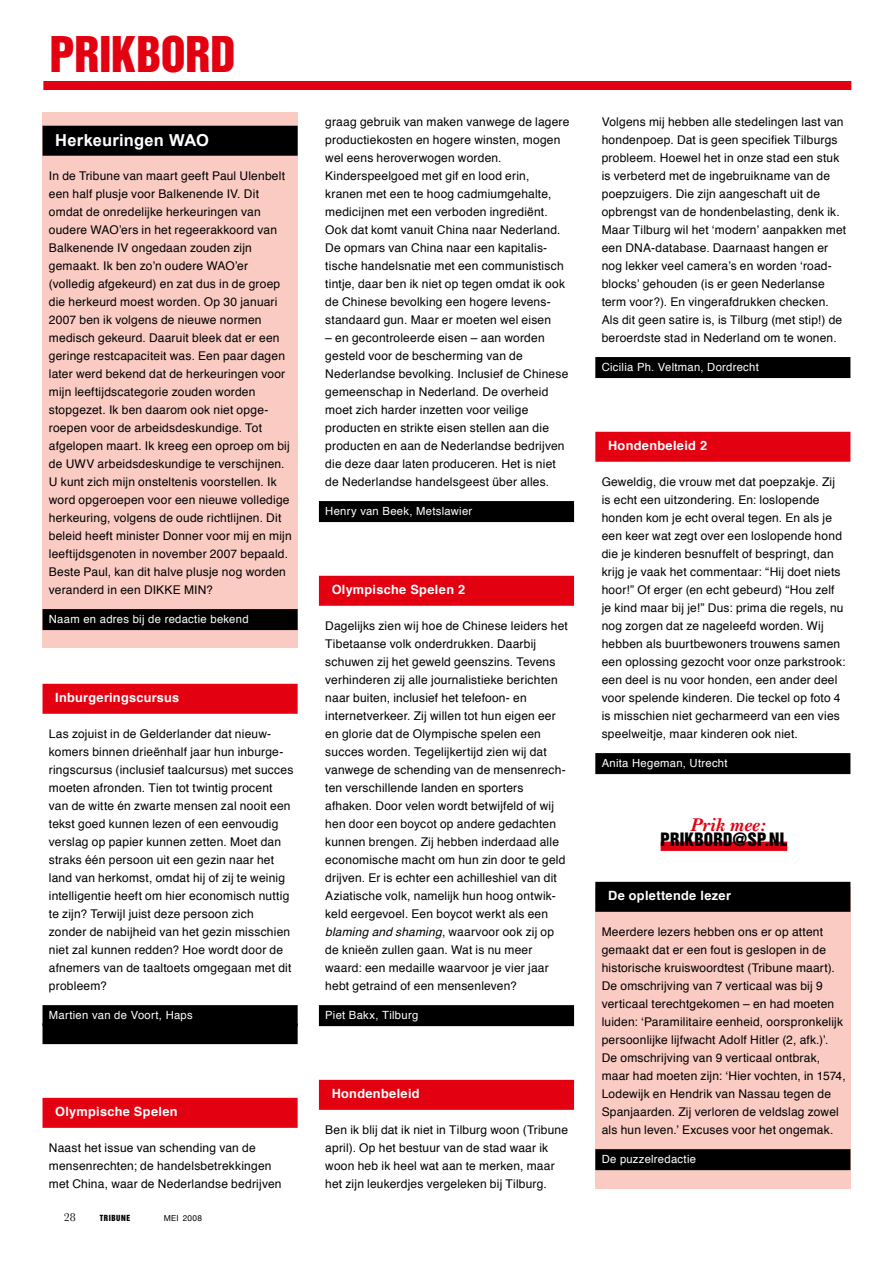
<style>
.page{position:relative;width:893px;height:1263px;background:#fff}
.page>*{position:absolute;margin:0;border:0;box-sizing:border-box;transform-origin:0 0}
.t1{font:45px "Helvetica Inserat";letter-spacing:-.005em;color:#e30010}
.t2{font:19.2px "New Baskerville Bold Italic Os F";letter-spacing:.015em;color:#e30010}
.t3{font:16.8px "Helvetica Inserat";letter-spacing:.01em;color:#000}
.t4{font:700 16.5px "Arial";letter-spacing:.01em;color:#fff}
.t5{font:700 12.75px "Helvetica";letter-spacing:.025em;color:#fff}
.t6{font:12px/18px "Helvetica";letter-spacing:.015em;color:#000}
.t7{font:12px "Baskerville";color:#000}
.t8{font:11.25px "Helvetica";letter-spacing:.025em;color:#fff}
.t9{font:8.25px "Helvetica Neue";letter-spacing:.03em;color:#000}
.t10{font:7.8px "Helvetica Inserat";letter-spacing:.07em;color:#000}
.s1{font-style:italic}
</style>
<div class="page">
<div style="left:43px;top:81px;width:808px;height:9px;background:#e30010"></div>
<div style="left:43px;top:112px;width:255px;height:536px;background:#facbc3"></div>
<div style="left:43px;top:126px;width:255px;height:30px;background:#000"></div>
<div style="left:43px;top:609px;width:255px;height:21px;background:#000"></div>
<div style="left:661px;top:842px;width:126px;height:9px;background:#e30010"></div>
<div style="left:43px;top:684px;width:255px;height:30px;background:#e30010"></div>
<div style="left:43px;top:1005px;width:255px;height:21px;background:#000"></div>
<div style="left:43px;top:1023px;width:255px;height:21px;background:#000"></div>
<div style="left:43px;top:1098px;width:255px;height:30px;background:#e30010"></div>
<div style="left:319px;top:501px;width:255px;height:21px;background:#000"></div>
<div style="left:319px;top:576px;width:255px;height:30px;background:#e30010"></div>
<div style="left:319px;top:1005px;width:255px;height:21px;background:#000"></div>
<div style="left:319px;top:1080px;width:255px;height:30px;background:#e30010"></div>
<div style="left:595px;top:887px;width:255px;height:302px;background:#facbc3"></div>
<div style="left:595px;top:357px;width:255px;height:21px;background:#000"></div>
<div style="left:595px;top:432px;width:255px;height:30px;background:#e30010"></div>
<div style="left:595px;top:753px;width:255px;height:21px;background:#000"></div>
<div style="left:595px;top:882px;width:255px;height:30px;background:#000"></div>
<div style="left:595px;top:1149px;width:255px;height:21px;background:#000"></div>
<h1 class="t1" style="left:50px;top:27px;width:187px">PRIKBORD</h1>
<h3 class="t4" style="left:55px;top:129px;width:155px">Herkeuringen WAO</h3>
<p class="t6" style="left:49px;top:167px;width:244px">In de Tribune van maart geeft Paul Ulenbelt een half plusje voor Balkenende IV. Dit omdat de onredelijke herkeuringen van oudere WAO’ers in het regeerakkoord van Balkenende IV ongedaan zouden zijn gemaakt. Ik ben zo’n oudere WAO’er (volledig afgekeurd) en zat dus in de groep die herkeurd moest worden. Op 30 januari 2007 ben ik volgens de nieuwe normen medisch gekeurd. Daaruit bleek dat er een geringe restcapaciteit was. Een paar dagen later werd bekend dat de herkeuringen voor mijn leeftijdscategorie zouden worden stopgezet. Ik ben daarom ook niet opge&shy;roepen voor de arbeidsdeskundige. Tot afgelopen maart. Ik kreeg een oproep om bij de UWV arbeidsdeskundige te verschijnen.<br>U kunt zich mijn onsteltenis voorstellen. Ik word opgeroepen voor een nieuwe volledige herkeuring, volgens de oude richtlijnen. Dit beleid heeft minister Donner voor mij en mijn leeftijdsgenoten in november 2007 bepaald.<br>Beste Paul, kan dit halve plusje nog worden veranderd in een DIKKE MIN?</p>
<p class="t8" style="left:49px;top:611px;width:201px">Naam en adres bij de redactie bekend</p>
<p class="t5" style="left:55px;top:687px;width:126px">Inburgeringscursus</p>
<p class="t6" style="left:49px;top:725px;width:246px">Las zojuist in de Gelderlander dat nieuw&shy;komers binnen drieënhalf jaar hun inburge&shy;ringscursus (inclusief taalcursus) met succes moeten afronden. Tien tot twintig procent van de witte én zwarte mensen zal nooit een tekst goed kunnen lezen of een eenvoudig verslag op papier kunnen zetten. Moet dan straks één persoon uit een gezin naar het land van herkomst, omdat hij of zij te weinig intelligentie heeft om hier economisch nuttig te zijn? Terwijl juist deze persoon zich zonder de nabijheid van het gezin misschien niet zal kunnen redden? Hoe wordt door de afnemers van de taaltoets omgegaan met dit probleem?</p>
<p class="t8" style="left:49px;top:1007px;width:145px">Martien van de Voort, Haps</p>
<p class="t5" style="left:55px;top:1101px;width:124px">Olympische Spelen</p>
<p class="t6" style="left:49px;top:1139px;width:234px">Naast het issue van schending van de mensenrechten; de handelsbetrekkingen met China, waar de Nederlandse bedrijven</p>
<p class="t7" style="left:64px;top:1210px;width:13px">28</p>
<p class="t10" style="left:100px;top:1213px;width:32px">TRIBUNE</p>
<p class="t9" style="left:164px;top:1213px;width:40px">MEI 2008</p>
<p class="t6" style="left:325px;top:113px;width:246px">graag gebruik van maken vanwege de lagere productiekosten en hogere winsten, mogen wel eens heroverwogen worden.<br>Kinderspeelgoed met gif en lood erin, kranen met een te hoog cadmiumgehalte, medicijnen met een verboden ingrediënt.<br>Ook dat komt vanuit China naar Nederland.<br>De opmars van China naar een kapitalis&shy;tische handelsnatie met een communistisch tintje, daar ben ik niet op tegen omdat ik ook de Chinese bevolking een hogere levens&shy;standaard gun. Maar er moeten wel eisen</p>
<p class="t6" style="left:325px;top:329px;width:245px">– en gecontroleerde eisen – aan worden gesteld voor de bescherming van de Nederlandse bevolking. Inclusief de Chinese gemeenschap in Nederland. De overheid moet zich harder inzetten voor veilige producten en strikte eisen stellen aan die producten en aan de Nederlandse bedrijven die deze daar laten produceren. Het is niet de Nederlandse handelsgeest über alles.</p>
<p class="t8" style="left:325px;top:503px;width:148px">Henry van Beek, Metslawier</p>
<p class="t5" style="left:332px;top:579px;width:135px">Olympische Spelen 2</p>
<p class="t6" style="left:325px;top:617px;width:244px">Dagelijks zien wij hoe de Chinese leiders het Tibetaanse volk onderdrukken. Daarbij schuwen zij het geweld geenszins. Tevens verhinderen zij alle journalistieke berichten naar buiten, inclusief het telefoon- en internetverkeer. Zij willen tot hun eigen eer en glorie dat de Olympische spelen een succes worden. Tegelijkertijd zien wij dat vanwege de schending van de mensenrech&shy;ten verschillende landen en sporters afhaken. Door velen wordt betwijfeld of wij hen door een boycot op andere gedachten kunnen brengen. Zij hebben inderdaad alle economische macht om hun zin door te geld drijven. Er is echter een achilleshiel van dit Aziatische volk, namelijk hun hoog ontwik&shy;keld eergevoel. Een boycot werkt als een <span class="s1">blaming and shaming</span>, waarvoor ook zij op de knieën zullen gaan. Wat is nu meer waard: een medaille waarvoor je vier jaar hebt getraind of een mensenleven?</p>
<p class="t8" style="left:325px;top:1007px;width:94px">Piet Bakx, Tilburg</p>
<p class="t5" style="left:332px;top:1083px;width:90px">Hondenbeleid</p>
<p class="t6" style="left:325px;top:1121px;width:244px">Ben ik blij dat ik niet in Tilburg woon (Tribune april). Op het bestuur van de stad waar ik woon heb ik heel wat aan te merken, maar het zijn leukerdjes vergeleken bij Tilburg.</p>
<p class="t6" style="left:602px;top:113px;width:246px">Volgens mij hebben alle stedelingen last van hondenpoep. Dat is geen specifiek Tilburgs probleem. Hoewel het in onze stad een stuk is verbeterd met de ingebruikname van de poepzuigers. Die zijn aangeschaft uit de opbrengst van de hondenbelasting, denk ik.<br>Maar Tilburg wil het ‘modern’ aanpakken met een DNA-database. Daarnaast hangen er nog lekker veel camera’s en worden ‘road&shy;blocks’ gehouden (is er geen Nederlanse term voor?). En vingerafdrukken checken.<br>Als dit geen satire is, is Tilburg (met stip!) de beroerdste stad in Nederland om te wonen.</p>
<p class="t8" style="left:602px;top:359px;width:159px">Cicilia Ph. Veltman, Dordrecht</p>
<p class="t5" style="left:608px;top:435px;width:101px">Hondenbeleid 2</p>
<p class="t6" style="left:602px;top:473px;width:245px">Geweldig, die vrouw met dat poepzakje. Zij is echt een uitzondering. En: loslopende honden kom je echt overal tegen. En als je een keer wat zegt over een loslopende hond die je kinderen besnuffelt of bespringt, dan krijg je vaak het commentaar: “Hij doet niets hoor!” Of erger (en echt gebeurd) “Hou zelf je kind maar bij je!” Dus: prima die regels, nu nog zorgen dat ze nageleefd worden. Wij hebben als buurtbewoners trouwens samen een oplossing gezocht voor onze parkstrook: een deel is nu voor honden, een ander deel voor spelende kinderen. Die teckel op foto 4 is misschien niet gecharmeerd van een vies speelweitje, maar kinderen ook niet.</p>
<p class="t8" style="left:602px;top:755px;width:127px">Anita Hegeman, Utrecht</p>
<h2 class="t2" style="left:690px;top:813px;width:77px">Prik mee:</h2>
<h3 class="t3" style="left:661px;top:829px;width:128px">PRIKBORD@SP.NL</h3>
<p class="t5" style="left:608px;top:885px;width:124px">De oplettende lezer</p>
<p class="t6" style="left:602px;top:923px;width:245px">Meerdere lezers hebben ons er op attent gemaakt dat er een fout is geslopen in de historische kruiswoordtest (Tribune maart).<br>De omschrijving van 7 verticaal was bij 9 verticaal terechtgekomen – en had moeten luiden: ‘Paramilitaire eenheid, oorspronkelijk persoonlijke lijfwacht Adolf Hitler (2, afk.)’.<br>De omschrijving van 9 verticaal ontbrak, maar had moeten zijn: ‘Hier vochten, in 1574, Lodewijk en Hendrik van Nassau tegen de Spanjaarden. Zij verloren de veldslag zowel als hun leven.’ Excuses voor het ongemak.</p>
<p class="t8" style="left:602px;top:1151px;width:96px">De puzzelredactie</p>
</div>
